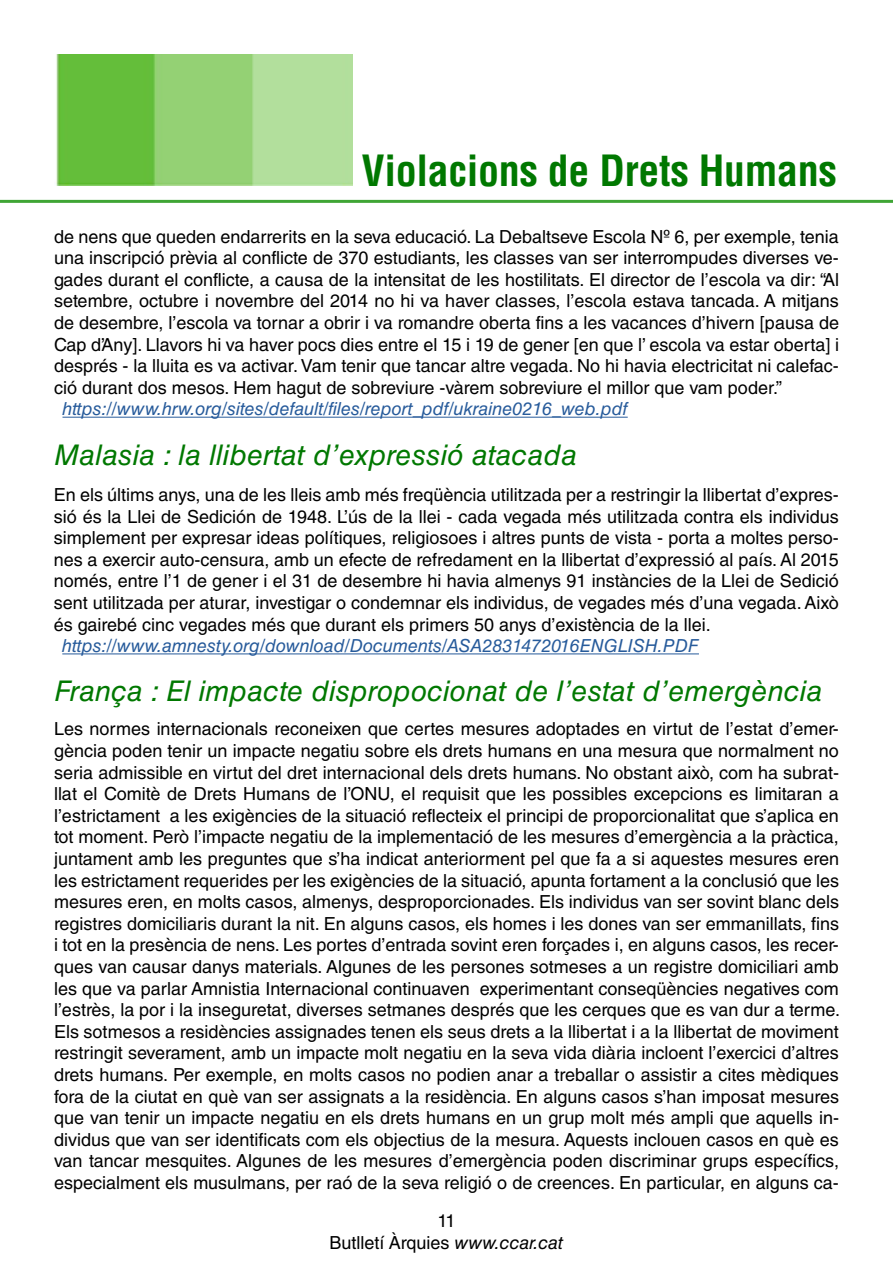
<style>
.page{position:relative;width:893px;height:1263px;background:#fff}
.page>*{position:absolute;margin:0;border:0;box-sizing:border-box;transform-origin:0 0}
.t1{font:700 condensed 42px "Helvetica LT Std";letter-spacing:-.01em;color:#007800}
.t2{font:italic 28.5px "Helvetica LT Std";letter-spacing:.01em;color:#007800}
.t3{font:18px/21.6px "Helvetica LT Std";color:#000;text-align:justify}
.t4{font:italic 18px "Helvetica LT Std";color:#275b9b}
.s1{font-style:italic}
</style>
<div class="page">
<img style="left:56px;top:54px;width:296px;height:132px">
<hr style="left:0;top:200px;width:893px;height:3px;background:#3fa535">
<hr style="left:62px;top:653px;width:637px;height:1px;background:#275b9b">
<hr style="left:63px;top:417px;width:565px;height:1px;background:#275b9b">
<h1 class="t1" style="left:361px;top:144px;width:477px">Violacions de Drets Humans</h1>
<p class="t3" style="left:54px;top:225px;width:787px">de nens que queden endarrerits en la seva educació. La Debaltseve Escola Nº 6, per exemple, tenia una inscripció prèvia al conflicte de 370 estudiants, les classes van ser interrompudes diverses ve&shy;gades durant el conflicte, a causa de la intensitat de les hostilitats. El director de l’escola va dir: “Al setembre, octubre i novembre del 2014 no hi va haver classes, l’escola estava tancada. A mitjans de desembre, l’escola va tornar a obrir i va romandre oberta fins a les vacances d’hivern [pausa de Cap d’Any]. Llavors hi va haver pocs dies entre el 15 i 19 de gener [en que l’ escola va estar oberta] i després - la lluita es va activar. Vam tenir que tancar altre vegada. No hi havia electricitat ni calefac&shy;ció durant dos mesos. Hem hagut de sobreviure -vàrem sobreviure el millor que vam poder.”</p>
<p class="t4" style="left:62px;top:399px;width:567px">https://www.hrw.org/sites/default/files/report_pdf/ukraine0216_web.pdf</p>
<h2 class="t2" style="left:54px;top:438px;width:525px">Malasia : la llibertat d’expressió atacada</h2>
<p class="t3" style="left:54px;top:484px;width:786px">En els últims anys, una de les lleis amb més freqüència utilitzada per a restringir la llibertat d’expres&shy;sió és la Llei de Sedición de 1948. L’ús de la llei - cada vegada més utilitzada contra els individus simplement per expresar ideas polítiques, religiosoes i altres punts de vista - porta a moltes perso&shy;nes a exercir auto-censura, amb un efecte de refredament en la llibertat d’expressió al país. Al 2015 només, entre l’1 de gener i el 31 de desembre hi havia almenys 91 instàncies de la Llei de Sedició sent utilitzada per aturar, investigar o condemnar els individus, de vegades més d’una vegada. Això és gairebé cinc vegades més que durant els primers 50 anys d’existència de la llei.</p>
<p class="t4" style="left:62px;top:635px;width:638px">https://www.amnesty.org/download/Documents/ASA2831472016ENGLISH.PDF</p>
<h2 class="t2" style="left:54px;top:674px;width:770px">França : El impacte dispropocionat de l’estat d’emergència</h2>
<p class="t3" style="left:54px;top:718px;width:788px">Les normes internacionals reconeixen que certes mesures adoptades en virtut de l’estat d’emer&shy;gència poden tenir un impacte negatiu sobre els drets humans en una mesura que normalment no seria admissible en virtut del dret internacional dels drets humans. No obstant això, com ha subrat&shy;llat el Comitè de Drets Humans de l’ONU, el requisit que les possibles excepcions es limitaran a l’estrictament a les exigències de la situació reflecteix el principi de proporcionalitat que s’aplica en tot moment. Però l’impacte negatiu de la implementació de les mesures d’emergència a la pràctica, juntament amb les preguntes que s’ha indicat anteriorment pel que fa a si aquestes mesures eren les estrictament requerides per les exigències de la situació, apunta fortament a la conclusió que les mesures eren, en molts casos, almenys, desproporcionades. Els individus van ser sovint blanc dels registres domiciliaris durant la nit. En alguns casos, els homes i les dones van ser emmanillats, fins i tot en la presència de nens. Les portes d’entrada sovint eren forçades i, en alguns casos, les recer&shy;ques van causar danys materials. Algunes de les persones sotmeses a un registre domiciliari amb les que va parlar Amnistia Internacional continuaven experimentant conseqüències negatives com l’estrès, la por i la inseguretat, diverses setmanes després que les cerques que es van dur a terme.<br>Els sotmesos a residències assignades tenen els seus drets a la llibertat i a la llibertat de moviment restringit severament, amb un impacte molt negatiu en la seva vida diària incloent l’exercici d’altres drets humans. Per exemple, en molts casos no podien anar a treballar o assistir a cites mèdiques fora de la ciutat en què van ser assignats a la residència. En alguns casos s’han imposat mesures que van tenir un impacte negatiu en els drets humans en un grup molt més ampli que aquells in&shy;dividus que van ser identificats com els objectius de la mesura. Aquests inclouen casos en què es van tancar mesquites. Algunes de les mesures d’emergència poden discriminar grups específics, especialment els musulmans, per raó de la seva religió o de creences. En particular, en alguns ca-</p>
<p class="t3" style="left:438px;top:1210px;width:19px">11</p>
<p class="t3" style="left:330px;top:1232px;width:235px">Butlletí Àrquies <span class="s1">www.ccar.cat</span></p>
</div>
